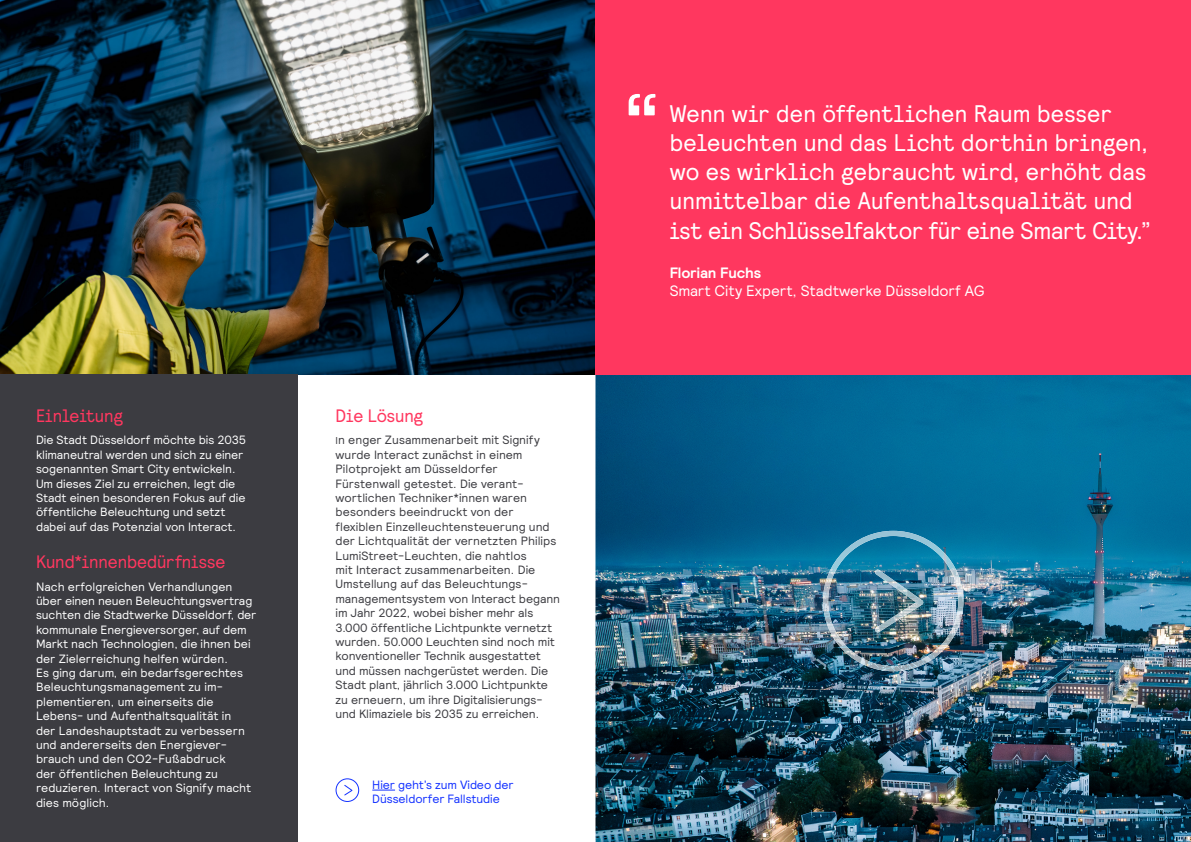
<style>
.page{position:relative;width:1191px;height:842px;background:#fff}
.page>*{position:absolute;margin:0;border:0;box-sizing:border-box;transform-origin:0 0}
.t1{font:103.5px "Signify Relative";color:#fff}
.t2{font:24px/29.1px "Signify Relative Faux";letter-spacing:.005em;color:#fff}
.t3{font:18px "Signify Relative Faux";letter-spacing:-.005em;color:#ff375f}
.t4{font:15px "Signify Relative";letter-spacing:-.005em;color:#fff}
.t5{font:700 15px "Signify Relative";letter-spacing:-.01em;color:#fff}
.t6{font:12px/14.4px "Signify Relative";letter-spacing:-.005em;color:#fff}
.t7{font:12px/14.4px "Signify Relative";letter-spacing:-.005em;color:#3c3c41}
.t8{font:12px/14px "Signify Relative";letter-spacing:-.01em;color:#1432ff}
.s1{font-size:10px}
</style>
<div class="page">
<img style="left:595px;top:375px;width:596px;height:467px">
<img style="left:823px;top:531px;width:140px;height:140px">
<img style="left:0;top:0;width:595px;height:375px">
<div style="left:595px;top:0;width:596px;height:375px;background:#ff375f"></div>
<div style="left:0;top:374px;width:298px;height:468px;background:#3c3c41"></div>
<svg style="left:372px;top:790px;width:23px;height:1px"></svg>
<svg style="left:335px;top:778px;width:25px;height:24px"></svg>
<h3 class="t3" style="left:36px;top:404px;width:88px">Einleitung</h3>
<p class="t6" style="left:36px;top:433px;width:212px">Die Stadt Düsseldorf möchte bis 2035 klimaneutral werden und sich zu einer sogenannten Smart City entwickeln.<br>Um dieses Ziel zu erreichen, legt die Stadt einen besonderen Fokus auf die öffentliche Beleuchtung und setzt dabei auf das Potenzial von Interact.</p>
<h3 class="t3" style="left:36px;top:550px;width:191px">Kund*innenbedürfnisse</h3>
<p class="t6" style="left:36px;top:579px;width:222px">Nach erfolgreichen Verhandlungen über einen neuen Beleuchtungsvertrag suchten die Stadtwerke Düsseldorf, der kommunale Energieversorger, auf dem Markt nach Technologien, die ihnen bei der Zielerreichung helfen würden.<br>Es ging darum, ein bedarfsgerechtes Beleuchtungsmanagement zu im&shy;plementieren, um einerseits die Lebens- und Aufenthaltsqualität in<br>der Landeshauptstadt zu verbessern und andererseits den Energiever&shy;brauch und den CO2-Fußabdruck<br>der öffentlichen Beleuchtung zu reduzieren. Interact von Signify macht dies möglich.</p>
<h3 class="t3" style="left:335px;top:404px;width:89px">Die Lösung</h3>
<p class="t7" style="left:335px;top:433px;width:226px"><span class="s1">I</span>n enger Zusammenarbeit mit Signify wurde Interact zunächst in einem Pilotprojekt am Düsseldorfer Fürstenwall getestet. Die verant&shy;wortlichen Techniker*innen waren besonders beeindruckt von der flexiblen Einzelleuchtensteuerung und der Lichtqualität der vernetzten Philips LumiStreet-Leuchten, die nahtlos<br>mit Interact zusammenarbeiten. Die Umstellung auf das Beleuchtungs&shy;managementsystem von Interact begann im Jahr 2022, wobei bisher mehr als 3.000 öffentliche Lichtpunkte vernetzt wurden. 50.000 Leuchten sind noch mit konventioneller Technik ausgestattet und müssen nachgerüstet werden. Die Stadt plant, jährlich 3.000 Lichtpunkte zu erneuern, um ihre Digitalisierungs&shy;und Klimaziele bis 2035 zu erreichen.</p>
<p class="t8" style="left:372px;top:777px;width:143px">Hier geht’s zum Video der<br>Düsseldorfer Fallstudie</p>
<h1 class="t1" style="left:621px;top:63px;width:44px">“</h1>
<h2 class="t2" style="left:669px;top:99px;width:482px">Wenn wir den öffentlichen Raum besser beleuchten und das Licht dorthin bringen, wo es wirklich gebraucht wird, erhöht das unmittelbar die Aufenthaltsqualität und ist ein Schlüsselfaktor für eine Smart City.”</h2>
<p class="t5" style="left:669px;top:263px;width:93px">Florian Fuchs</p>
<p class="t4" style="left:669px;top:281px;width:316px">Smart City Expert, Stadtwerke Düsseldorf AG</p>
</div>
